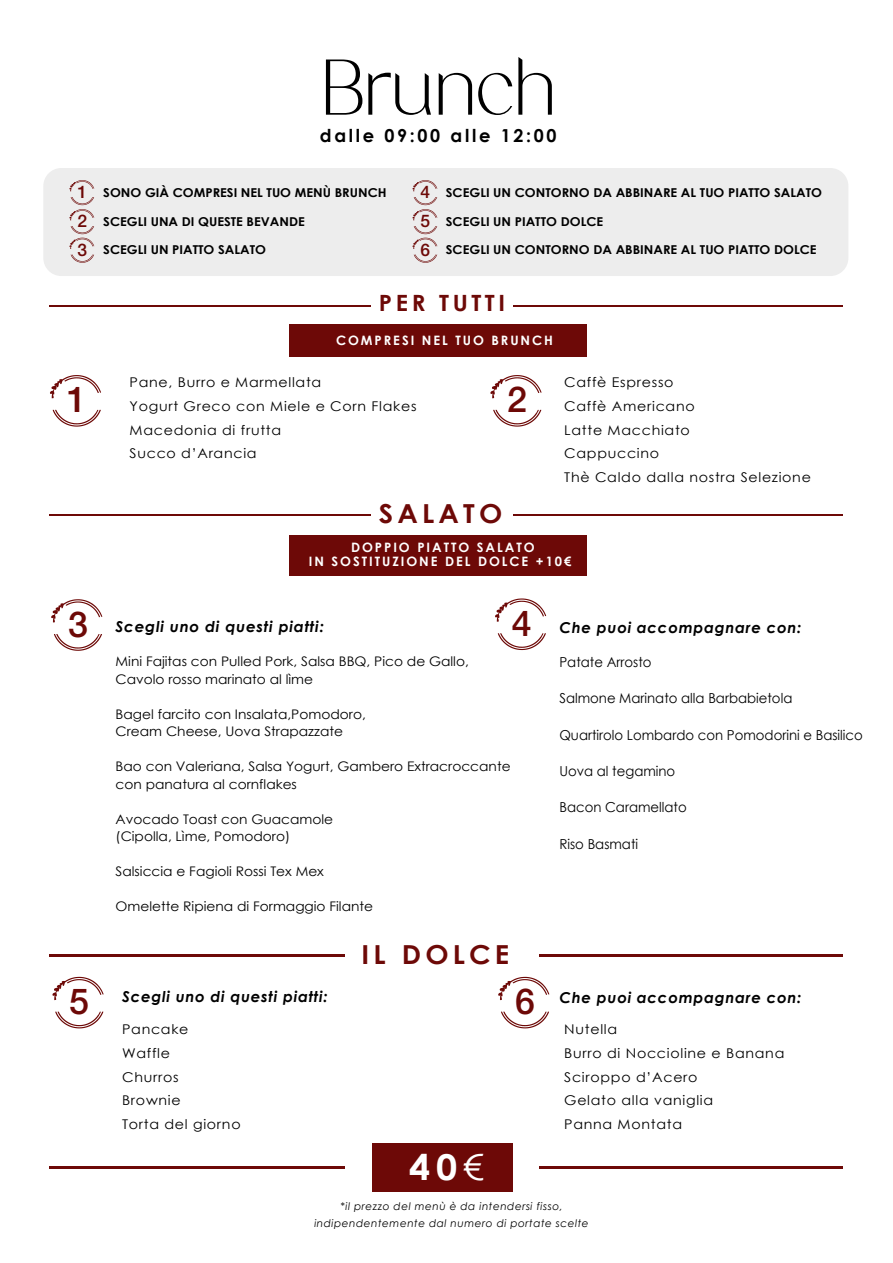
<style>
.page{position:relative;width:893px;height:1263px;background:#fff}
.page>*{position:absolute;margin:0;border:0;box-sizing:border-box;transform-origin:0 0}
.t1{font:109.05px "Nalieta";color:#000}
.t2{font:500 35.7px "Helvetica Neue";color:#6d0907}
.t3{font:700 35.7px "Century Gothic";color:#fff;scale:1.06 1}
.t4{font:700 26.25px "Century Gothic";letter-spacing:.15em;color:#6d0907;scale:1.06 1}
.t5{font:700 22.35px "Century Gothic";letter-spacing:.15em;color:#6d0907;scale:1.06 1}
.t6{font:700 17.85px "Century Gothic";letter-spacing:.15em;color:#000}
.t7{font:500 17.4px/28.8px "Helvetica Neue";color:#6d0907}
.t8{font:italic 700 15px "Century Gothic";letter-spacing:.05em;color:#000}
.t9{font:13.8px "Century Gothic";color:#000}
.t10{font:13.5px/23.7px "Century Gothic";letter-spacing:.05em;color:#000;scale:1.06 1}
.t11{font:13.2px/17.5px "Century Gothic";color:#000;scale:1.04 1}
.t12{font:700 13.05px/14px "Century Gothic";letter-spacing:.15em;color:#fff;text-align:center}
.t13{font:700 12.3px "Century Gothic";color:#000;scale:1.06 1}
.t14{font:italic 10.5px/17px "Century Gothic";letter-spacing:.05em;color:#000;text-align:center}
.s1{font-weight:400}
</style>
<div class="page">
<div style="left:43px;top:168px;width:805px;height:108px;background:#ededed;border-radius:18px"></div>
<div style="left:372px;top:1143px;width:141px;height:49px;background:#6d0907"></div>
<div style="left:290px;top:535px;width:297px;height:41px;background:#6d0907"></div>
<div style="left:290px;top:324px;width:297px;height:32px;background:#6d0907"></div>
<svg style="left:53px;top:410px;width:48px;height:17px"></svg>
<svg style="left:50px;top:375px;width:51px;height:23px"></svg>
<svg style="left:69px;top:180px;width:25px;height:11px"></svg>
<svg style="left:493px;top:410px;width:48px;height:17px"></svg>
<svg style="left:490px;top:375px;width:51px;height:23px"></svg>
<svg style="left:54px;top:634px;width:48px;height:17px"></svg>
<svg style="left:51px;top:599px;width:51px;height:23px"></svg>
<svg style="left:498px;top:633px;width:48px;height:17px"></svg>
<svg style="left:495px;top:598px;width:51px;height:24px"></svg>
<svg style="left:55px;top:1011px;width:48px;height:17px"></svg>
<svg style="left:52px;top:977px;width:52px;height:23px"></svg>
<svg style="left:501px;top:1011px;width:48px;height:17px"></svg>
<svg style="left:498px;top:977px;width:51px;height:23px"></svg>
<hr style="left:49px;top:304px;width:322px;height:2px;background:#6d0907">
<hr style="left:513px;top:304px;width:329px;height:2px;background:#6d0907">
<hr style="left:49px;top:514px;width:322px;height:2px;background:#6d0907">
<hr style="left:513px;top:514px;width:329px;height:2px;background:#6d0907">
<hr style="left:49px;top:954px;width:296px;height:3px;background:#6d0907">
<hr style="left:540px;top:954px;width:303px;height:3px;background:#6d0907">
<svg style="left:69px;top:197px;width:25px;height:23px"></svg>
<svg style="left:69px;top:226px;width:25px;height:37px"></svg>
<svg style="left:412px;top:180px;width:25px;height:11px"></svg>
<svg style="left:412px;top:197px;width:25px;height:23px"></svg>
<svg style="left:412px;top:226px;width:25px;height:37px"></svg>
<hr style="left:49px;top:1167px;width:296px;height:2px;background:#6d0907">
<hr style="left:540px;top:1167px;width:303px;height:2px;background:#6d0907">
<h1 class="t1" style="left:321px;top:46px;width:236px">Brunch</h1>
<h3 class="t6" style="left:320px;top:122px;width:238px">dalle 09:00 alle 12:00</h3>
<h3 class="t7" style="left:78px;top:177px;width:11px">1</h3>
<h3 class="t7" style="left:78px;top:207px;width:11px">2<br>3</h3>
<h2 class="t2" style="left:67px;top:378px;width:21px">1</h2>
<p class="t13" style="left:103px;top:184px;width:269px">SONO GIÀ COMPRESI NEL TUO MENÙ BRUNCH</p>
<p class="t13" style="left:103px;top:212px;width:192px">SCEGLI UNA DI QUESTE BEVANDE</p>
<p class="t13" style="left:103px;top:241px;width:155px">SCEGLI UN PIATTO SALATO</p>
<h3 class="t7" style="left:421px;top:177px;width:11px;text-align:justify">4<br>5<br>6</h3>
<p class="t13" style="left:446px;top:184px;width:356px">SCEGLI UN CONTORNO DA ABBINARE AL TUO PIATTO SALATO</p>
<p class="t13" style="left:446px;top:212px;width:150px">SCEGLI UN PIATTO DOLCE</p>
<p class="t13" style="left:446px;top:241px;width:351px">SCEGLI UN CONTORNO DA ABBINARE AL TUO PIATTO DOLCE</p>
<h3 class="t5" style="left:379px;top:286px;width:121px">PER TUTTI</h3>
<p class="t12" style="left:336px;top:333px;width:218px">COMPRESI NEL TUO BRUNCH</p>
<p class="t10" style="left:130px;top:370px;width:272px">Pane, Burro e Marmellata<br>Yogurt Greco con Miele e Corn Flakes<br>Macedonia di frutta<br>Succo d’Arancia</p>
<h2 class="t2" style="left:507px;top:378px;width:21px">2</h2>
<p class="t10" style="left:564px;top:370px;width:234px">Caffè Espresso<br>Caffè Americano<br>Latte Macchiato<br>Cappuccino<br>Thè Caldo dalla nostra Selezione</p>
<h3 class="t4" style="left:379px;top:493px;width:118px">SALATO</h3>
<p class="t12" style="left:309px;top:539px;width:264px">DOPPIO PIATTO SALATO<br>IN SOSTITUZIONE DEL DOLCE +10€</p>
<h2 class="t2" style="left:68px;top:603px;width:21px">3</h2>
<h2 class="t2" style="left:69px;top:980px;width:21px">5</h2>
<h2 class="t2" style="left:512px;top:602px;width:21px">4</h2>
<p class="t8" style="left:116px;top:615px;width:210px">Scegli uno di questi piatti:</p>
<p class="t8" style="left:559px;top:616px;width:243px">Che puoi accompagnare con:</p>
<p class="t11" style="left:116px;top:653px;width:341px">Mini Fajitas con Pulled Pork, Salsa BBQ, Pico de Gallo,<br>Cavolo rosso marinato al lìme</p>
<p class="t11" style="left:116px;top:705px;width:242px">Bagel farcito con Insalata,Pomodoro,<br>Cream Cheese, Uova Strapazzate</p>
<p class="t11" style="left:116px;top:758px;width:381px">Bao con Valeriana, Salsa Yogurt, Gambero Extracroccante con panatura al cornflakes</p>
<p class="t11" style="left:116px;top:810px;width:211px">Avocado Toast con Guacamole (Cipolla, Lìme, Pomodoro)</p>
<p class="t11" style="left:116px;top:862px;width:202px">Salsiccia e Fagioli Rossi Tex Mex</p>
<p class="t11" style="left:116px;top:897px;width:249px">Omelette Ripiena di Formaggio Filante</p>
<h3 class="t4" style="left:362px;top:934px;width:141px">IL DOLCE</h3>
<p class="t9" style="left:559px;top:652px;width:94px">Patate Arrosto</p>
<p class="t9" style="left:559px;top:689px;width:234px">Salmone Marinato alla Barbabietola</p>
<p class="t9" style="left:559px;top:725px;width:305px">Quartirolo Lombardo con Pomodorini e Basilico</p>
<p class="t9" style="left:559px;top:761px;width:117px">Uova al tegamino</p>
<p class="t9" style="left:559px;top:798px;width:129px">Bacon Caramellato</p>
<p class="t9" style="left:559px;top:834px;width:80px">Riso Basmati</p>
<h2 class="t2" style="left:515px;top:980px;width:21px">6</h2>
<p class="t8" style="left:122px;top:985px;width:207px">Scegli uno di questi piatti:</p>
<p class="t8" style="left:559px;top:986px;width:243px">Che puoi accompagnare con:</p>
<p class="t10" style="left:122px;top:1017px;width:113px">Pancake<br>Waffle<br>Churros<br>Brownie<br>Torta del giorno</p>
<h2 class="t3" style="left:409px;top:1140px;width:72px">40<span class="s1">€</span></h2>
<p class="t10" style="left:564px;top:1017px;width:209px">Nutella<br>Burro di Noccioline e Banana<br>Sciroppo d’Acero<br>Gelato alla vaniglia<br>Panna Montata</p>
<p class="t14" style="left:314px;top:1197px;width:276px">*il prezzo del menù è da intendersi fisso, indipendentemente dal numero di portate scelte</p>
</div>
